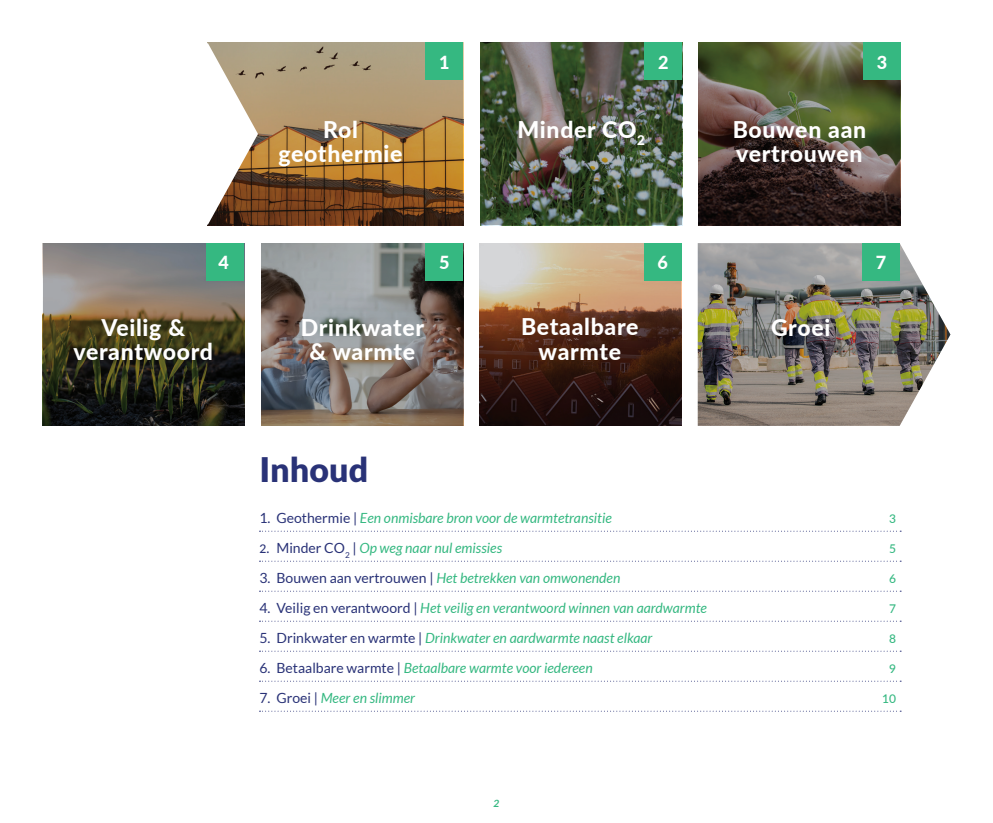
<style>
.page{position:relative;width:993px;height:823px;background:#fff}
.page>*{position:absolute;margin:0;border:0;box-sizing:border-box;transform-origin:0 0}
.t1{font:900 33.8px "Lato";color:#293277}
.t2{font:800 23px/24px "Lato";letter-spacing:.03em;color:#fff;text-align:center}
.t3{font:800 18px "Lato";color:#fff}
.t4{font:italic 14px "Lato";color:#35b881}
.t5{font:500 12px "Lato";color:#35b881}
.t6{font:italic 700 10px "Lato";color:#35b881}
.s1{font-style:normal;color:#293277}
.s2{font-weight:500;font-style:normal;font-size:12px;color:#293277}
</style>
<div class="page">
<img style="left:697px;top:243px;width:253px;height:182px">
<img style="left:480px;top:43px;width:202px;height:182px">
<svg style="left:698px;top:43px;width:202px;height:182px;background:#4b4532"></svg>
<svg style="left:43px;top:243px;width:201px;height:182px;background:#504c3d"></svg>
<svg style="left:258px;top:43px;width:205px;height:182px;background:#9b784c"></svg>
<svg style="left:261px;top:243px;width:202px;height:182px;background:#7a7570"></svg>
<div style="left:425px;top:43px;width:38px;height:37px;background:#35b881"></div>
<div style="left:206px;top:243px;width:38px;height:37px;background:#35b881"></div>
<div style="left:425px;top:243px;width:38px;height:37px;background:#35b881"></div>
<div style="left:644px;top:43px;width:38px;height:37px;background:#35b881"></div>
<div style="left:862px;top:43px;width:38px;height:37px;background:#35b881"></div>
<svg style="left:479px;top:243px;width:201px;height:182px;background:#6d5140"></svg>
<div style="left:643px;top:243px;width:38px;height:37px;background:#35b881"></div>
<div style="left:861px;top:243px;width:38px;height:37px;background:#35b881"></div>
<svg style="left:259px;top:530px;width:638px;height:1px"></svg>
<svg style="left:259px;top:560px;width:638px;height:1px"></svg>
<svg style="left:259px;top:590px;width:638px;height:1px"></svg>
<svg style="left:259px;top:620px;width:638px;height:1px"></svg>
<svg style="left:259px;top:650px;width:638px;height:1px"></svg>
<svg style="left:259px;top:680px;width:638px;height:1px"></svg>
<svg style="left:259px;top:710px;width:638px;height:1px"></svg>
<svg style="left:207px;top:43px;width:51px;height:182px"></svg>
<h2 class="t2" style="left:278px;top:116px;width:126px">Rol geothermie</h2>
<p class="t3" style="left:439px;top:49px;width:12px">1</p>
<p class="t3" style="left:658px;top:49px;width:12px">2</p>
<p class="t3" style="left:876px;top:49px;width:12px">3</p>
<h2 class="t2" style="left:517px;top:116px;width:129px">Minder CO<sub>2</sub></h2>
<h2 class="t2" style="left:732px;top:116px;width:135px;text-align:left">Bouwen aan vertrouwen</h2>
<p class="t3" style="left:218px;top:249px;width:12px">4</p>
<p class="t3" style="left:439px;top:249px;width:12px">5</p>
<p class="t3" style="left:657px;top:249px;width:12px">6</p>
<p class="t3" style="left:875px;top:249px;width:12px">7</p>
<h2 class="t2" style="left:73px;top:314px;width:141px">Veilig &amp; verantwoord</h2>
<h2 class="t2" style="left:300px;top:315px;width:125px">Drinkwater &amp; warmte</h2>
<h1 class="t1" style="left:259px;top:449px;width:110px">Inhoud</h1>
<h2 class="t2" style="left:521px;top:314px;width:119px">Betaalbare warmte</h2>
<h2 class="t2" style="left:770px;top:315px;width:61px">Groei</h2>
<p class="t4" style="left:259px;top:509px;width:354px"><span class="s1">1. Geothermie |</span> Een onmisbare bron voor de warmtetransitie</p>
<p class="t5" style="left:888px;top:509px;width:8px">3</p>
<p class="t4" style="left:259px;top:539px;width:244px"><span class="s2">2</span><span class="s1">. Minder CO</span><sub>2</sub> <span class="s1">|</span> Op weg naar nul emissies</p>
<p class="t5" style="left:888px;top:539px;width:8px">5</p>
<p class="t4" style="left:259px;top:569px;width:362px"><span class="s1">3. Bouwen aan vertrouwen |</span> Het betrekken van omwonenden</p>
<p class="t5" style="left:888px;top:569px;width:8px">6</p>
<p class="t4" style="left:259px;top:599px;width:449px"><span class="s1">4. Veilig en verantwoord |</span> Het veilig en verantwoord winnen van aardwarmte</p>
<p class="t5" style="left:888px;top:599px;width:8px">7</p>
<p class="t4" style="left:259px;top:629px;width:394px"><span class="s1">5. Drinkwater en warmte |</span> Drinkwater en aardwarmte naast elkaar</p>
<p class="t5" style="left:888px;top:629px;width:8px">8</p>
<p class="t4" style="left:259px;top:659px;width:334px"><span class="s1">6. Betaalbare warmte |</span> Betaalbare warmte voor iedereen</p>
<p class="t5" style="left:888px;top:659px;width:8px">9</p>
<p class="t4" style="left:259px;top:689px;width:157px"><span class="s1">7. Groei |</span> Meer en slimmer</p>
<p class="t5" style="left:881px;top:689px;width:15px">10</p>
<p class="t6" style="left:493px;top:797px;width:7px">2</p>
</div>
